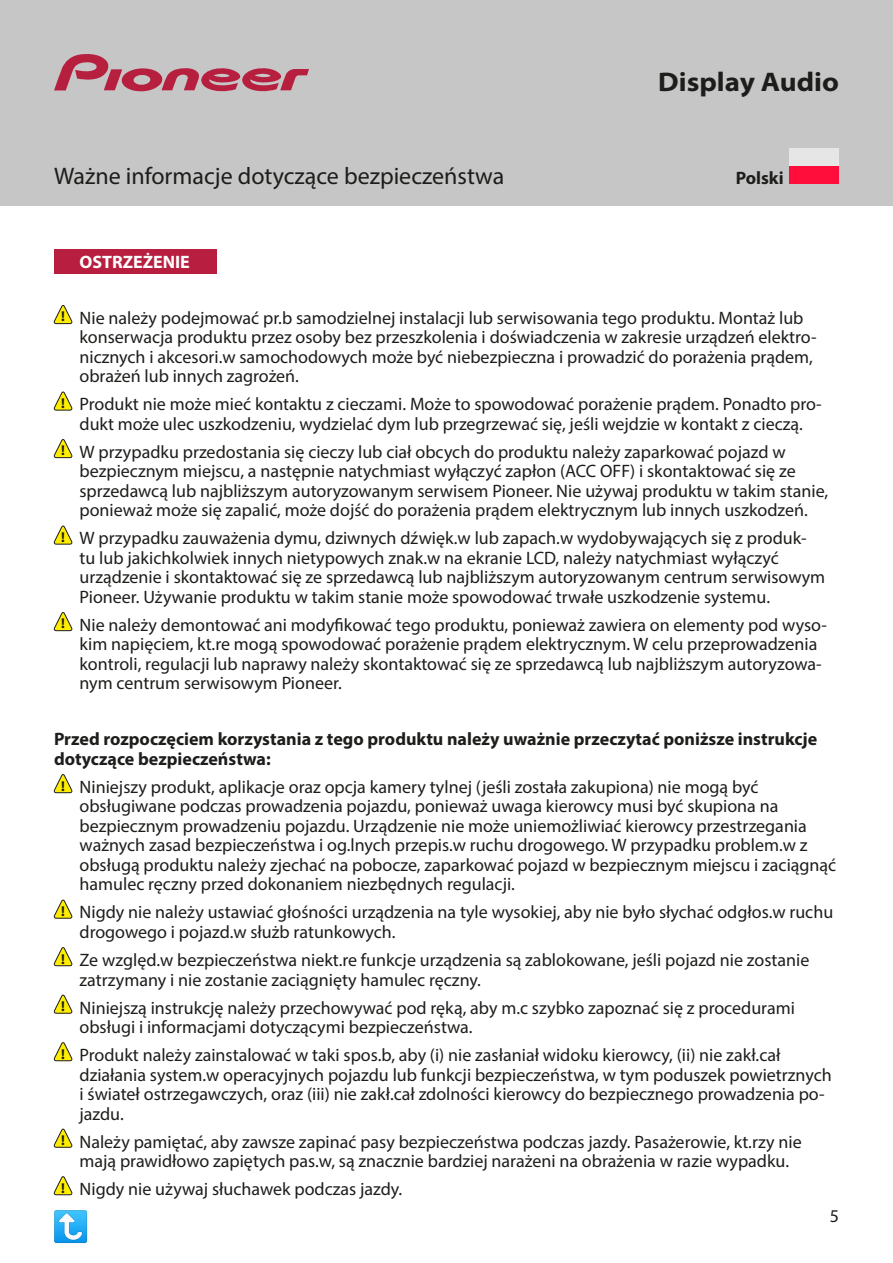
<style>
.page{position:relative;width:893px;height:1263px;background:#fff}
.page>*{position:absolute;margin:0;border:0;box-sizing:border-box;transform-origin:0 0}
.t1{font:700 semi-expanded 27px "Myriad Pro";color:#1d1d1b}
.t2{font:24px "Myriad Pro";color:#1d1d1b}
.t3{font:18px/19.5px "Myriad Pro";color:#1d1d1b}
.t4{font:700 18px/19.5px "Myriad Pro";color:#1d1d1b}
.t5{font:700 18px "Myriad Pro";color:#fff}
.t6{font:700 14.25px "Myriad Pro";color:#1d1d1b}
</style>
<div class="page">
<div style="left:0;top:0;width:893px;height:205px;background:#c6c6c6"></div>
<div style="left:54px;top:249px;width:163px;height:24px;background:#b71e3f"></div>
<svg style="left:54px;top:54px;width:255px;height:37px"></svg>
<svg style="left:53px;top:305px;width:19px;height:19px"></svg>
<svg style="left:53px;top:392px;width:19px;height:19px"></svg>
<svg style="left:53px;top:439px;width:19px;height:19px"></svg>
<svg style="left:53px;top:526px;width:19px;height:19px"></svg>
<svg style="left:53px;top:612px;width:19px;height:19px"></svg>
<svg style="left:53px;top:774px;width:19px;height:19px"></svg>
<svg style="left:53px;top:900px;width:19px;height:19px"></svg>
<svg style="left:53px;top:947px;width:19px;height:19px"></svg>
<svg style="left:53px;top:995px;width:19px;height:19px"></svg>
<svg style="left:53px;top:1042px;width:19px;height:19px"></svg>
<svg style="left:53px;top:1129px;width:19px;height:19px"></svg>
<svg style="left:53px;top:1176px;width:19px;height:19px"></svg>
<div style="left:789px;top:148px;width:50px;height:18px;background:#e6e6e6"></div>
<div style="left:789px;top:166px;width:50px;height:18px;background:#ff0d3b"></div>
<svg style="left:54px;top:1210px;width:33px;height:33px"></svg>
<p class="t2" style="left:54px;top:161px;width:452px">Ważne informacje dotyczące bezpieczeństwa</p>
<p class="t5" style="left:80px;top:250px;width:112px">OSTRZEŻENIE</p>
<p class="t1" style="left:658px;top:64px;width:182px">Display Audio</p>
<p class="t4" style="left:736px;top:167px;width:50px">Polski</p>
<p class="t6" style="left:61px;top:307px;width:5px">!</p>
<p class="t3" style="left:80px;top:308px;width:738px">Nie należy podejmować pr.b samodzielnej instalacji lub serwisowania tego produktu. Montaż lub konserwacja produktu przez osoby bez przeszkolenia i doświadczenia w zakresie urządzeń elektro&shy;nicznych i akcesori.w samochodowych może być niebezpieczna i prowadzić do porażenia prądem, obrażeń lub innych zagrożeń.</p>
<p class="t6" style="left:61px;top:394px;width:5px">!</p>
<p class="t3" style="left:80px;top:394px;width:744px">Produkt nie może mieć kontaktu z cieczami. Może to spowodować porażenie prądem. Ponadto pro&shy;dukt może ulec uszkodzeniu, wydzielać dym lub przegrzewać się, jeśli wejdzie w kontakt z cieczą.</p>
<p class="t6" style="left:61px;top:441px;width:5px">!</p>
<p class="t3" style="left:80px;top:442px;width:750px">W przypadku przedostania się cieczy lub ciał obcych do produktu należy zaparkować pojazd w bezpiecznym miejscu, a następnie natychmiast wyłączyć zapłon (ACC OFF) i skontaktować się ze sprzedawcą lub najbliższym autoryzowanym serwisem Pioneer. Nie używaj produktu w takim stanie, ponieważ może się zapalić, może dojść do porażenia prądem elektrycznym lub innych uszkodzeń.</p>
<p class="t6" style="left:61px;top:528px;width:5px">!</p>
<p class="t3" style="left:80px;top:528px;width:747px">W przypadku zauważenia dymu, dziwnych dźwięk.w lub zapach.w wydobywających się z produk&shy;tu lub jakichkolwiek innych nietypowych znak.w na ekranie LCD, należy natychmiast wyłączyć urządzenie i skontaktować się ze sprzedawcą lub najbliższym autoryzowanym centrum serwisowym Pioneer. Używanie produktu w takim stanie może spowodować trwałe uszkodzenie systemu.</p>
<p class="t6" style="left:61px;top:614px;width:5px">!</p>
<p class="t3" style="left:80px;top:615px;width:749px">Nie należy demontować ani modyfikować tego produktu, ponieważ zawiera on elementy pod wyso&shy;kim napięciem, kt.re mogą spowodować porażenie prądem elektrycznym. W celu przeprowadzenia kontroli, regulacji lub naprawy należy skontaktować się ze sprzedawcą lub najbliższym autoryzowa&shy;nym centrum serwisowym Pioneer.</p>
<p class="t4" style="left:54px;top:729px;width:765px">Przed rozpoczęciem korzystania z tego produktu należy uważnie przeczytać poniższe instrukcje dotyczące bezpieczeństwa:</p>
<p class="t6" style="left:61px;top:776px;width:5px">!</p>
<p class="t3" style="left:80px;top:777px;width:758px">Niniejszy produkt, aplikacje oraz opcja kamery tylnej (jeśli została zakupiona) nie mogą być obsługiwane podczas prowadzenia pojazdu, ponieważ uwaga kierowcy musi być skupiona na bezpiecznym prowadzeniu pojazdu. Urządzenie nie może uniemożliwiać kierowcy przestrzegania ważnych zasad bezpieczeństwa i og.lnych przepis.w ruchu drogowego. W przypadku problem.w z obsługą produktu należy zjechać na pobocze, zaparkować pojazd w bezpiecznym miejscu i zaciągnąć hamulec ręczny przed dokonaniem niezbędnych regulacji.</p>
<p class="t6" style="left:61px;top:902px;width:5px">!</p>
<p class="t3" style="left:80px;top:902px;width:755px">Nigdy nie należy ustawiać głośności urządzenia na tyle wysokiej, aby nie było słychać odgłos.w ruchu drogowego i pojazd.w służb ratunkowych.</p>
<p class="t6" style="left:61px;top:949px;width:5px">!</p>
<p class="t3" style="left:80px;top:950px;width:731px">Ze względ.w bezpieczeństwa niekt.re funkcje urządzenia są zablokowane, jeśli pojazd nie zostanie zatrzymany i nie zostanie zaciągnięty hamulec ręczny.</p>
<p class="t6" style="left:61px;top:997px;width:5px">!</p>
<p class="t3" style="left:80px;top:997px;width:717px">Niniejszą instrukcję należy przechowywać pod ręką, aby m.c szybko zapoznać się z procedurami obsługi i informacjami dotyczącymi bezpieczeństwa.</p>
<p class="t6" style="left:61px;top:1044px;width:5px">!</p>
<p class="t3" style="left:80px;top:1045px;width:754px">Produkt należy zainstalować w taki spos.b, aby (i) nie zasłaniał widoku kierowcy, (ii) nie zakł.cał działania system.w operacyjnych pojazdu lub funkcji bezpieczeństwa, w tym poduszek powietrznych i świateł ostrzegawczych, oraz (iii) nie zakł.cał zdolności kierowcy do bezpiecznego prowadzenia po&shy;jazdu.</p>
<p class="t6" style="left:61px;top:1131px;width:5px">!</p>
<p class="t3" style="left:80px;top:1131px;width:724px">Należy pamiętać, aby zawsze zapinać pasy bezpieczeństwa podczas jazdy. Pasażerowie, kt.rzy nie mają prawidłowo zapiętych pas.w, są znacznie bardziej narażeni na obrażenia w razie wypadku.</p>
<p class="t6" style="left:61px;top:1178px;width:5px">!</p>
<p class="t3" style="left:80px;top:1179px;width:324px">Nigdy nie używaj słuchawek podczas jazdy.</p>
<p class="t3" style="left:830px;top:1206px;width:11px">5</p>
</div>
